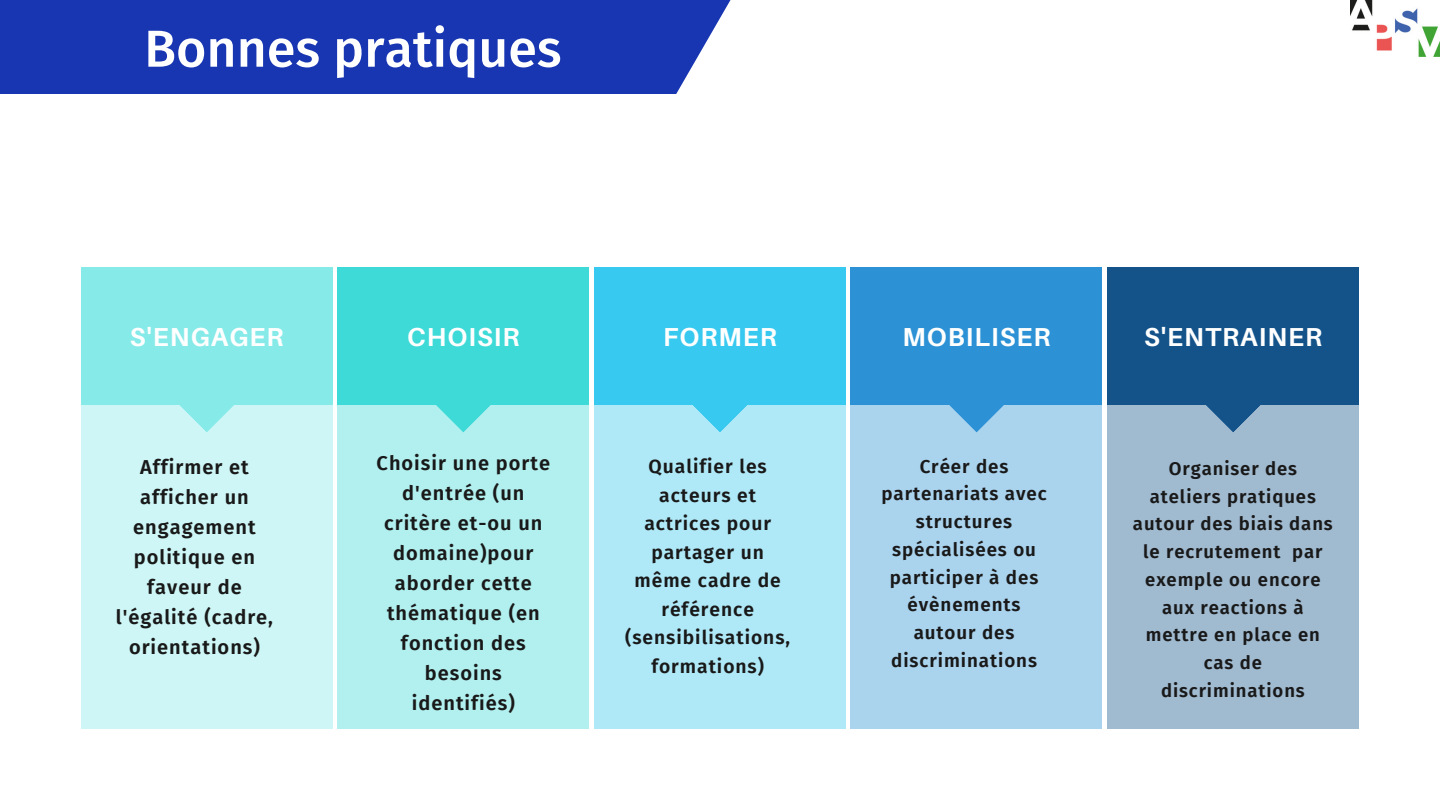
<style>
.page{position:relative;width:1440px;height:810px;background:#fff}
.page>*{position:absolute;margin:0;border:0;box-sizing:border-box;transform-origin:0 0}
.t1{font:500 52px "Fira Sans";color:#fff}
.t2{font:700 26px "Aileron";letter-spacing:.04em;color:#fff}
.t3{font:600 20px/30px "Fira Sans";letter-spacing:.05em;color:#191919;text-align:center}
.t4{font:600 19.2px/28.5px "Fira Sans";letter-spacing:.05em;color:#191919;text-align:center}
.t5{font:600 18.8px/27.8px "Fira Sans";letter-spacing:.05em;color:#191919;text-align:center}
.t6{font:600 18.5px/27.8px "Fira Sans";letter-spacing:.05em;color:#191919;text-align:center}
</style>
<div class="page">
<div style="left:81px;top:267px;width:251px;height:462px;background:#86eae9"></div>
<div style="left:1107px;top:267px;width:252px;height:462px;background:#13538a"></div>
<div style="left:851px;top:267px;width:251px;height:462px;background:#2c92d5"></div>
<div style="left:594px;top:267px;width:251px;height:462px;background:#37c9ef"></div>
<div style="left:338px;top:267px;width:251px;height:462px;background:#3edad8"></div>
<div style="left:81px;top:405px;width:251px;height:324px;background:#cef6f6"></div>
<svg style="left:180px;top:405px;width:54px;height:27px"></svg>
<div style="left:338px;top:405px;width:251px;height:324px;background:#b1f0ef"></div>
<svg style="left:436px;top:405px;width:55px;height:28px"></svg>
<div style="left:594px;top:405px;width:251px;height:324px;background:#afe9f8"></div>
<svg style="left:693px;top:405px;width:54px;height:27px"></svg>
<div style="left:851px;top:405px;width:251px;height:324px;background:#aad3ee"></div>
<svg style="left:949px;top:405px;width:55px;height:28px"></svg>
<div style="left:1107px;top:405px;width:252px;height:324px;background:#a0bad0"></div>
<svg style="left:1206px;top:405px;width:55px;height:27px"></svg>
<div style="left:0;top:0;width:735px;height:94px;background:#1836b2"></div>
<img style="left:1351px;top:0;width:89px;height:57px">
<p class="t1" style="left:144px;top:18px;width:419px">Bonnes pratiques</p>
<p class="t2" style="left:130px;top:321px;width:155px">S'ENGAGER</p>
<p class="t3" style="left:116px;top:452px;width:159px">Affirmer et afficher un engagement politique en faveur de l'égalité (cadre, orientations)</p>
<p class="t2" style="left:407px;top:321px;width:114px">CHOISIR</p>
<p class="t3" style="left:377px;top:448px;width:175px">Choisir une porte d'entrée (un critère et-ou un domaine)pour aborder cette thématique (en fonction des besoins identifiés)</p>
<p class="t2" style="left:663px;top:321px;width:115px">FORMER</p>
<p class="t4" style="left:625px;top:453px;width:166px">Qualifier les acteurs et actrices pour partager un même cadre de référence (sensibilisations, formations)</p>
<p class="t2" style="left:903px;top:321px;width:150px">MOBILISER</p>
<p class="t5" style="left:882px;top:452px;width:167px">Créer des partenariats avec structures spécialisées ou participer à des évènements autour des discriminations</p>
<p class="t2" style="left:1144px;top:321px;width:180px">S'ENTRAINER</p>
<p class="t6" style="left:1133px;top:455px;width:201px">Organiser des ateliers pratiques autour des biais dans le recrutement par exemple ou encore aux reactions à mettre en place en cas de discriminations</p>
</div>
